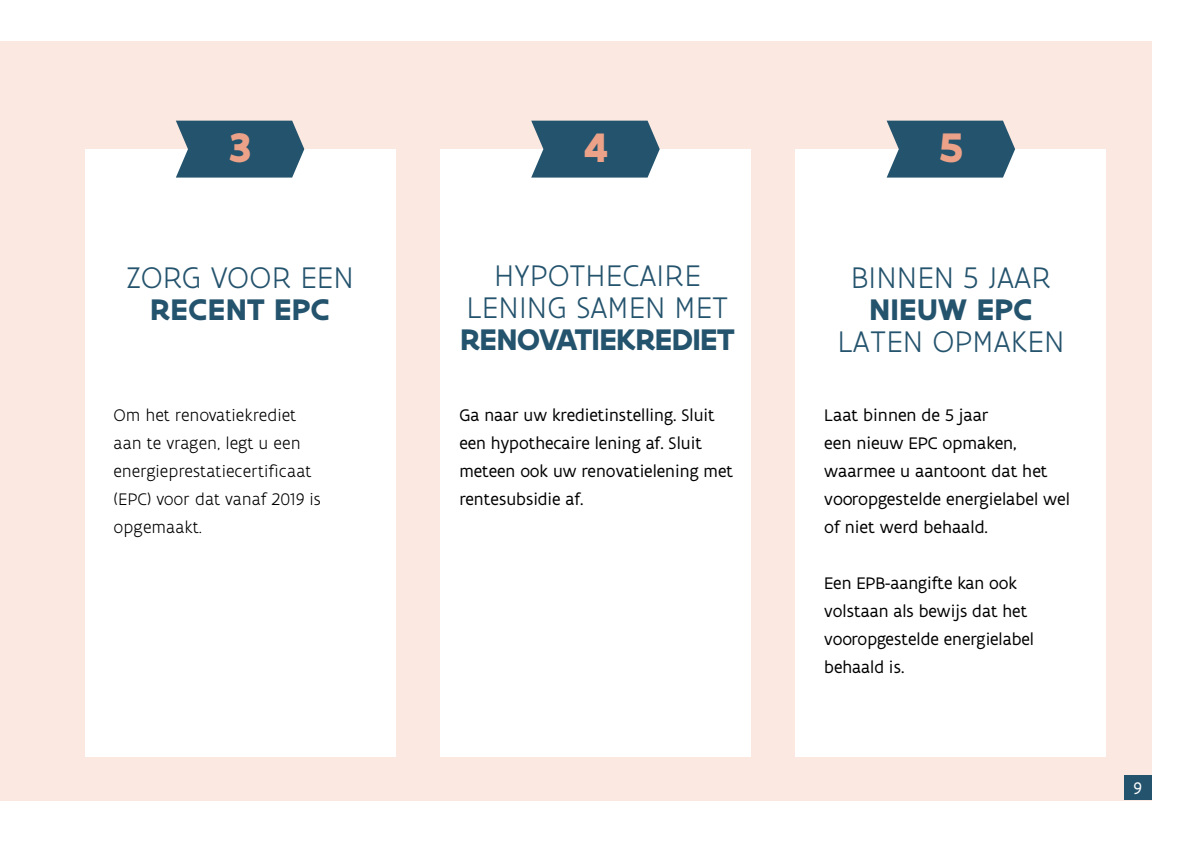
<style>
.page{position:relative;width:1191px;height:842px;background:#fff}
.page>*{position:absolute;margin:0;border:0;box-sizing:border-box;transform-origin:0 0}
.t1{font:700 44.2px "Flanders Art Sans";color:#eca288}
.t2{font:300 32px/32px "Flanders Art Sans";letter-spacing:.005em;color:#24536d;text-align:center}
.t3{font:700 32px "Flanders Art Sans";letter-spacing:.005em;color:#24536d}
.t4{font:700 32px "Flanders Art Sans";letter-spacing:-.025em;color:#24536d}
.t5{font:18px/28px "Flanders Art Sans";color:#000}
.t6{font:300 18px/28px "Flanders Art Sans";color:#000}
.t7{font:18px "Flanders Art Sans";color:#fff}
</style>
<div class="page">
<div style="left:0;top:41px;width:1151px;height:760px;background:#fbe9e1"></div>
<div style="left:1124px;top:774px;width:27px;height:25px;background:#24536d"></div>
<div style="left:85px;top:149px;width:310px;height:608px;background:#fff"></div>
<div style="left:440px;top:149px;width:310px;height:608px;background:#fff"></div>
<div style="left:796px;top:149px;width:310px;height:608px;background:#fff"></div>
<svg style="left:176px;top:121px;width:128px;height:57px;background:#396279"></svg>
<svg style="left:531px;top:121px;width:128px;height:57px;background:#396279"></svg>
<svg style="left:886px;top:121px;width:129px;height:57px;background:#3a637a"></svg>
<h1 class="t1" style="left:229px;top:119px;width:24px">3</h1>
<h1 class="t1" style="left:583px;top:119px;width:26px">4</h1>
<h1 class="t1" style="left:938px;top:119px;width:27px">5</h1>
<h2 class="t2" style="left:126px;top:261px;width:229px">ZORG VOOR EEN</h2>
<h2 class="t3" style="left:150px;top:289px;width:181px">RECENT EPC</h2>
<p class="t6" style="left:113px;top:401px;width:209px">Om het renovatiekrediet aan te vragen, legt u een energieprestatiecertificaat (EPC) voor dat vanaf 2019 is opgemaakt.</p>
<h2 class="t2" style="left:466px;top:260px;width:263px">HYPOTHECAIRE<br>LENING SAMEN MET</h2>
<h2 class="t4" style="left:460px;top:320px;width:276px">RENOVATIEKREDIET</h2>
<p class="t5" style="left:459px;top:401px;width:275px">Ga naar uw kredietinstelling. Sluit een hypothecaire lening af. Sluit meteen ook uw renovatielening met rentesubsidie af.</p>
<h2 class="t2" style="left:850px;top:261px;width:202px">BINNEN 5 JAAR</h2>
<h2 class="t3" style="left:869px;top:289px;width:165px">NIEUW EPC</h2>
<h2 class="t2" style="left:837px;top:325px;width:228px">LATEN OPMAKEN</h2>
<p class="t5" style="left:824px;top:401px;width:247px">Laat binnen de 5 jaar<br>een nieuw EPC opmaken, waarmee u aantoont dat het vooropgestelde energielabel wel of niet werd behaald.</p>
<p class="t5" style="left:824px;top:569px;width:211px">Een EPB-aangifte kan ook volstaan als bewijs dat het vooropgestelde energielabel behaald is.</p>
<p class="t7" style="left:1133px;top:777px;width:10px">9</p>
</div>
